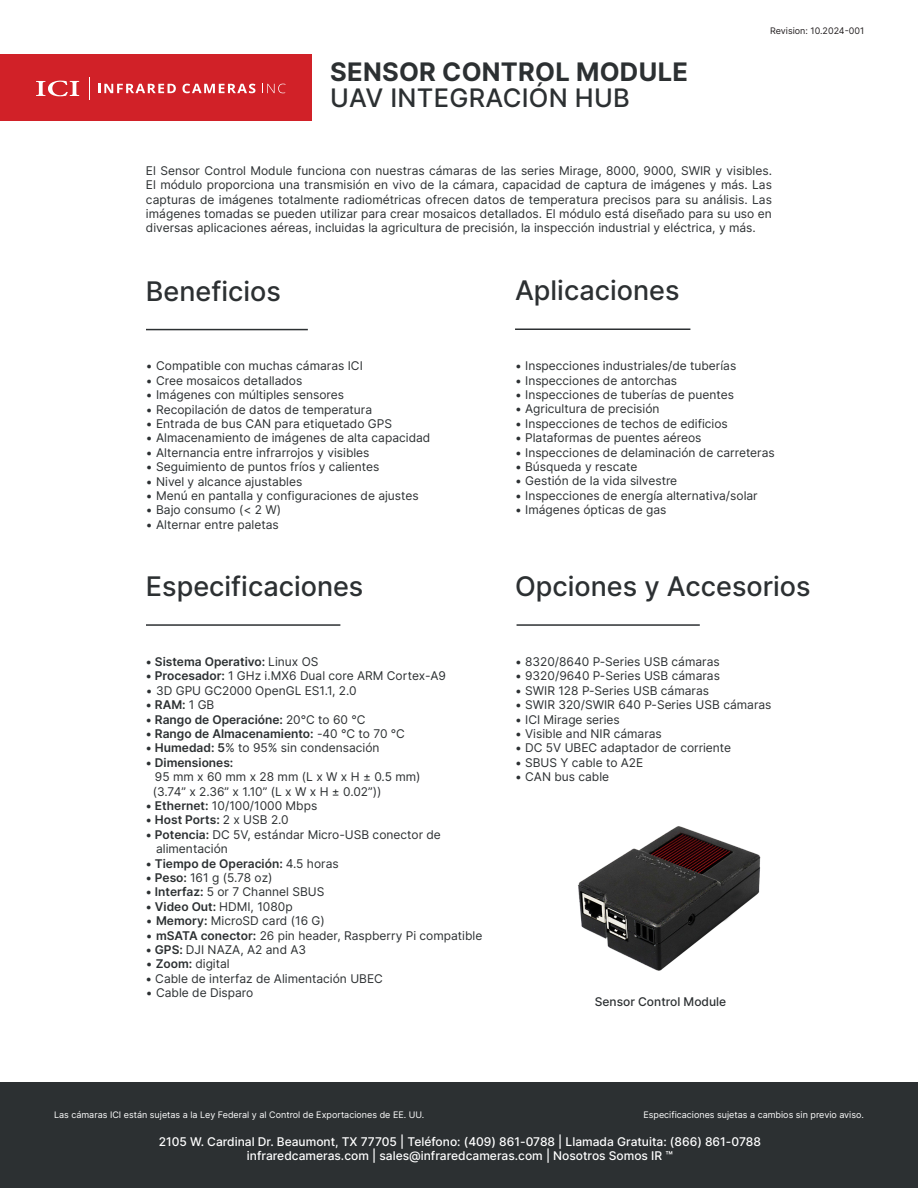
<style>
.page{position:relative;width:918px;height:1188px;background:#fff}
.page>*{position:absolute;margin:0;border:0;box-sizing:border-box;transform-origin:0 0}
.Title_Column{font:500 27px "Inter";color:#2c3032}
.t1{font:700 25.5px "Inter";letter-spacing:.01em;color:#2c3032}
.t2{font:500 25.5px "Inter";letter-spacing:.01em;color:#2c3032}
.General_Info{font:12px/14.4px "Inter";color:#2c3032;text-align:justify}
.Information_Centered{font:12px "Inter";color:#2c3032}
.t3{font:600 12px "Inter";color:#2c3032}
.t4{font:500 12px "Inter";color:#fff}
.t5{font:500 12px "Inter";color:#2c3032}
.General_Info-2{font:9px "Inter";color:#fff}
.t6{font:9px "Inter";color:#231f20}
.s1{font-weight:400}
.s2{font-weight:600}
</style>
<div class="page">
<hr style="left:146px;top:329px;width:162px;height:1px;background:#2c3032">
<div style="left:0;top:54px;width:312px;height:66px;background:#d12128"></div>
<svg style="left:36px;top:80px;width:43px;height:16px"></svg>
<svg style="left:98px;top:84px;width:78px;height:9px"></svg>
<svg style="left:182px;top:84px;width:73px;height:9px"></svg>
<svg style="left:262px;top:84px;width:24px;height:9px"></svg>
<hr style="left:146px;top:624px;width:194px;height:2px;background:#2c3032">
<hr style="left:515px;top:328px;width:175px;height:2px;background:#2c3032">
<hr style="left:517px;top:624px;width:183px;height:2px;background:#2c3032">
<img style="left:578px;top:826px;width:183px;height:145px">
<div style="left:0;top:1083px;width:918px;height:105px;background:#2c3032"></div>
<p class="t1" style="left:330px;top:53px;width:359px">SENSOR CONTROL MODULE</p>
<p class="t2" style="left:330px;top:79px;width:301px">UAV INTEGRACIÓN HUB</p>
<p class="t6" style="left:770px;top:25px;width:96px">Revision: 10.2024-001</p>
<p class="General_Info" style="left:146px;top:163px;width:628px">El Sensor Control Module funciona con nuestras cámaras de las series Mirage, 8000, 9000, SWIR y visibles.<br>El módulo proporciona una transmisión en vivo de la cámara, capacidad de captura de imágenes y más. Las capturas de imágenes totalmente radiométricas ofrecen datos de temperatura precisos para su análisis. Las imágenes tomadas se pueden utilizar para crear mosaicos detallados. El módulo está diseñado para su uso en diversas aplicaciones aéreas, incluidas la agricultura de precisión, la inspección industrial y eléctrica, y más.</p>
<p class="Title_Column" style="left:146px;top:271px;width:136px">Beneficios</p>
<p class="Information_Centered" style="left:146px;top:357px;width:218px">• Compatible con muchas cámaras ICI</p>
<p class="Information_Centered" style="left:146px;top:372px;width:158px">• Cree mosaicos detallados</p>
<p class="Information_Centered" style="left:146px;top:386px;width:200px">• Imágenes con múltiples sensores</p>
<p class="Information_Centered" style="left:146px;top:401px;width:228px">• Recopilación de datos de temperatura</p>
<p class="Information_Centered" style="left:146px;top:415px;width:248px">• Entrada de bus CAN para etiquetado GPS</p>
<p class="Information_Centered" style="left:146px;top:429px;width:286px">• Almacenamiento de imágenes de alta capacidad</p>
<p class="Information_Centered" style="left:146px;top:444px;width:225px">• Alternancia entre infrarrojos y visibles</p>
<p class="Information_Centered" style="left:146px;top:458px;width:235px">• Seguimiento de puntos fríos y calientes</p>
<p class="Information_Centered" style="left:146px;top:473px;width:158px">• Nivel y alcance ajustables</p>
<p class="Information_Centered" style="left:146px;top:487px;width:274px">• Menú en pantalla y configuraciones de ajustes</p>
<p class="Information_Centered" style="left:146px;top:501px;width:137px">• Bajo consumo (&lt; 2 W)</p>
<p class="Information_Centered" style="left:146px;top:516px;width:134px">• Alternar entre paletas</p>
<p class="Title_Column" style="left:146px;top:566px;width:219px">Especificaciones</p>
<p class="t3" style="left:146px;top:653px;width:174px">• Sistema Operativo: <span class="s1">Linux OS</span></p>
<p class="General_Info" style="left:146px;top:669px;width:302px"><span class="s2">• Procesador:</span> 1 GHz i.MX6 Dual core ARM Cortex-A9</p>
<p class="General_Info" style="left:146px;top:683px;width:212px">• 3D GPU GC2000 OpenGL ES1.1, 2.0</p>
<p class="t3" style="left:146px;top:696px;width:70px">• RAM: <span class="s1">1 GB</span></p>
<p class="t3" style="left:146px;top:710px;width:221px">• Rango de Operacióne: <span class="s1">20°C to 60 °C</span></p>
<p class="t3" style="left:146px;top:725px;width:261px">• Rango de Almacenamiento: <span class="s1">-40 °C to 70 °C</span></p>
<p class="General_Info" style="left:146px;top:741px;width:235px"><span class="s2">• Humedad: 5</span>% to 95% sin condensación</p>
<p class="t3" style="left:146px;top:753px;width:89px">• Dimensiones:</p>
<p class="General_Info" style="left:155px;top:769px;width:267px">95 mm x 60 mm x 28 mm (L x W x H ± 0.5 mm)</p>
<p class="General_Info" style="left:153px;top:784px;width:230px">(3.74” x 2.36” x 1.10” (L x W x H ± 0.02”))</p>
<p class="General_Info" style="left:146px;top:798px;width:173px"><span class="s2">• Ethernet:</span> 10/100/1000 Mbps</p>
<p class="t3" style="left:146px;top:811px;width:144px">• Host Ports: <span class="s1">2 x USB 2.0</span></p>
<p class="General_Info" style="left:146px;top:827px;width:296px"><span class="s2">• Potencia:</span> DC 5V, estándar Micro-USB conector de</p>
<p class="General_Info" style="left:156px;top:841px;width:73px">alimentación</p>
<p class="t3" style="left:146px;top:854px;width:194px">• Tiempo de Operación: <span class="s1">4.5 horas</span></p>
<p class="General_Info" style="left:146px;top:870px;width:128px"><span class="s2">• Peso:</span> 161 g (5.78 oz)</p>
<p class="General_Info" style="left:146px;top:885px;width:180px"><span class="s2">• Interfaz:</span> 5 or 7 Channel SBUS</p>
<p class="t3" style="left:146px;top:897px;width:148px">• Video Out: <span class="s1">HDMI, 1080p</span></p>
<p class="General_Info" style="left:146px;top:913px;width:180px">• <span class="s2">Memory:</span> MicroSD card (16 G)</p>
<p class="General_Info" style="left:146px;top:928px;width:338px">• <span class="s2">mSATA conector:</span> 26 pin header, Raspberry Pi compatible</p>
<p class="General_Info" style="left:146px;top:942px;width:162px"><span class="s2">• GPS:</span> DJI NAZA, A2 and A3</p>
<p class="General_Info" style="left:146px;top:957px;width:85px">• <span class="s2">Zoom:</span> digital</p>
<p class="General_Info" style="left:146px;top:971px;width:238px"><span class="s2">•</span> Cable de interfaz de Alimentación UBEC</p>
<p class="General_Info" style="left:146px;top:985px;width:109px">• Cable de Disparo</p>
<p class="Title_Column" style="left:515px;top:271px;width:166px">Aplicaciones</p>
<p class="Information_Centered" style="left:515px;top:357px;width:223px">• Inspecciones industriales/de tuberías</p>
<p class="Information_Centered" style="left:515px;top:371px;width:164px">• Inspecciones de antorchas</p>
<p class="Information_Centered" style="left:515px;top:386px;width:220px">• Inspecciones de tuberías de puentes</p>
<p class="Information_Centered" style="left:515px;top:400px;width:146px">• Agricultura de precisión</p>
<p class="Information_Centered" style="left:515px;top:415px;width:214px">• Inspecciones de techos de edificios</p>
<p class="Information_Centered" style="left:515px;top:429px;width:188px">• Plataformas de puentes aéreos</p>
<p class="Information_Centered" style="left:515px;top:443px;width:261px">• Inspecciones de delaminación de carreteras</p>
<p class="Information_Centered" style="left:515px;top:458px;width:124px">• Búsqueda y rescate</p>
<p class="Information_Centered" style="left:515px;top:472px;width:164px">• Gestión de la vida silvestre</p>
<p class="Information_Centered" style="left:515px;top:487px;width:244px">• Inspecciones de energía alternativa/solar</p>
<p class="Information_Centered" style="left:515px;top:501px;width:153px">• Imágenes ópticas de gas</p>
<p class="Title_Column" style="left:515px;top:566px;width:297px">Opciones y Accesorios</p>
<p class="Information_Centered" style="left:515px;top:653px;width:206px">• 8320/8640 P-Series USB cámaras</p>
<p class="Information_Centered" style="left:515px;top:667px;width:206px">• 9320/9640 P-Series USB cámaras</p>
<p class="Information_Centered" style="left:515px;top:682px;width:196px">• SWIR 128 P-Series USB cámaras</p>
<p class="Information_Centered" style="left:515px;top:696px;width:258px">• SWIR 320/SWIR 640 P-Series USB cámaras</p>
<p class="Information_Centered" style="left:515px;top:710px;width:106px">• ICI Mirage series</p>
<p class="Information_Centered" style="left:515px;top:725px;width:148px">• Visible and NIR cámaras</p>
<p class="Information_Centered" style="left:515px;top:739px;width:218px">• DC 5V UBEC adaptador de corriente</p>
<p class="Information_Centered" style="left:515px;top:754px;width:130px">• SBUS Y cable to A2E</p>
<p class="Information_Centered" style="left:515px;top:768px;width:96px">• CAN bus cable</p>
<p class="t5" style="left:595px;top:992px;width:133px">Sensor Control Module</p>
<p class="General_Info-2" style="left:54px;top:1109px;width:372px">Las cámaras ICI están sujetas a la Ley Federal y al Control de Exportaciones de EE. UU.</p>
<p class="General_Info-2" style="left:643px;top:1109px;width:222px">Especificaciones sujetas a cambios sin previo aviso.</p>
<p class="t4" style="left:159px;top:1132px;width:604px">2105 W. Cardinal Dr. Beaumont, TX 77705 | Teléfono: (409) 861-0788 | Llamada Gratuita: (866) 861-0788</p>
<p class="t4" style="left:247px;top:1147px;width:427px">infraredcameras.com | sales@infraredcameras.com | Nosotros Somos IR ™</p>
</div>
